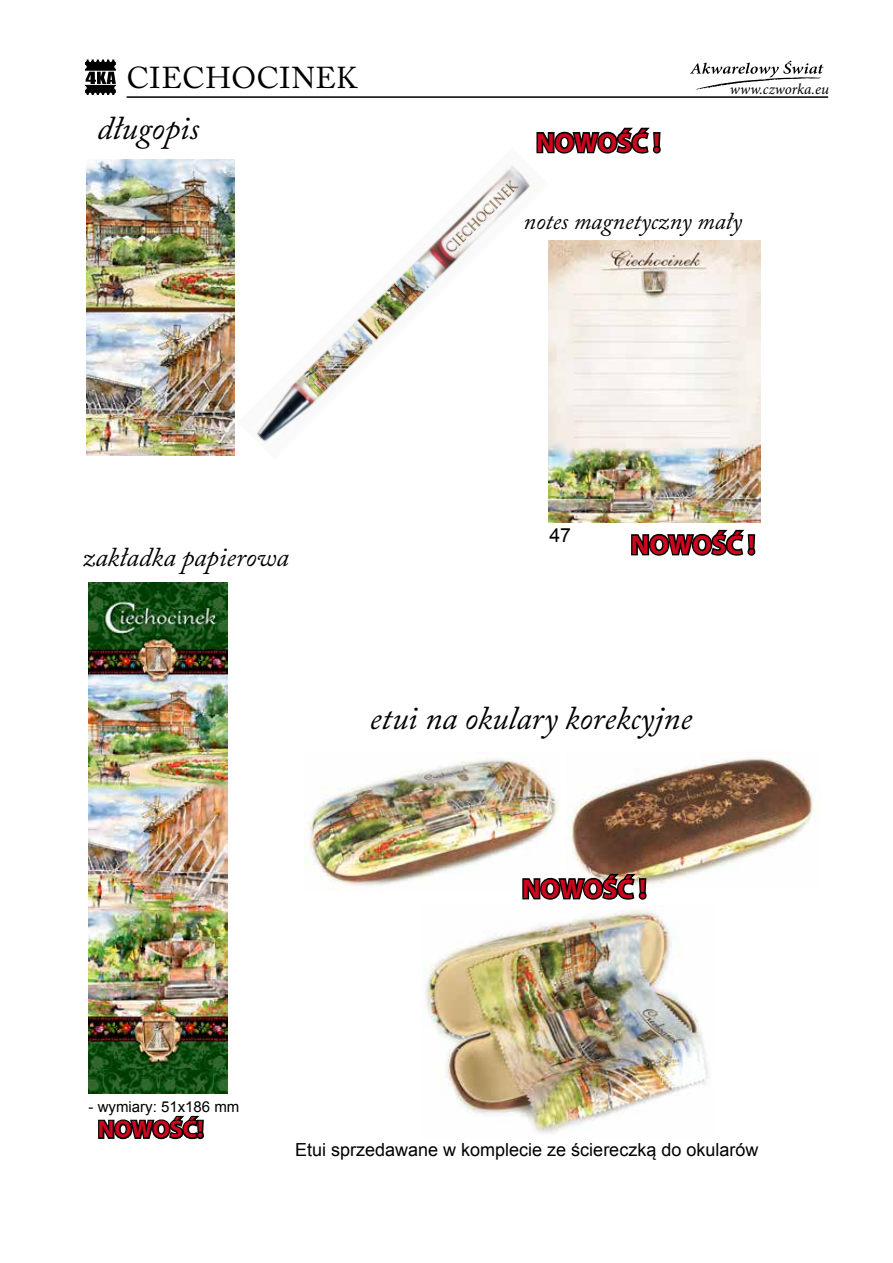
<style>
.page{position:relative;width:893px;height:1263px;background:#fff}
.page>*{position:absolute;margin:0;border:0;box-sizing:border-box;transform-origin:0 0}
.t1{font:italic 33px "Adobe Caslon Pro";color:#000}
.t2{font:30px "Adobe Caslon Pro";letter-spacing:.015em;color:#000}
.t3{font:700 27px "Myriad Pro";color:#cd071e}
.t4{font:italic 27px "Adobe Caslon Pro";color:#000}
.t5{font:italic 24px "Adobe Caslon Pro";color:#000}
.t6{font:700 24px "Myriad Pro";color:#cd071e}
.t7{font:19.5px "Arial";color:#000}
.t8{font:18px "Arial";color:#000}
.t9{font:15px "Arial";color:#000}
.t10{font:italic 15px "Minion Pro";color:#000}
</style>
<div class="page">
<svg style="left:85px;top:60px;width:31px;height:35px"></svg>
<hr style="left:127px;top:96px;width:701px;height:2px;background:#000">
<svg style="left:690px;top:61px;width:134px;height:29px"></svg>
<svg style="left:535px;top:96px;width:127px;height:58px"></svg>
<svg style="left:630px;top:522px;width:127px;height:34px"></svg>
<img style="left:548px;top:241px;width:213px;height:281px">
<img style="left:86px;top:160px;width:149px;height:296px">
<img style="left:256px;top:147px;width:293px;height:312px">
<img style="left:306px;top:758px;width:253px;height:133px">
<img style="left:569px;top:758px;width:246px;height:131px">
<img style="left:422px;top:911px;width:286px;height:222px">
<img style="left:89px;top:583px;width:139px;height:510px">
<svg style="left:97px;top:1067px;width:109px;height:73px"></svg>
<img style="left:521px;top:826px;width:127px;height:113px">
<h2 class="t2" style="left:127px;top:60px;width:232px">CIECHOCINEK</h2>
<h1 class="t1" style="left:97px;top:108px;width:103px">długopis</h1>
<h3 class="t3" style="left:536px;top:125px;width:126px">NOWOŚĆ !</h3>
<p class="t10" style="left:730px;top:79px;width:101px">www.czworka.eu</p>
<h3 class="t5" style="left:524px;top:206px;width:220px">notes magnetyczny mały</h3>
<h3 class="t4" style="left:82px;top:540px;width:208px">zakładka papierowa</h3>
<p class="t9" style="left:89px;top:1097px;width:152px">- wymiary: 51x186 mm</p>
<h3 class="t6" style="left:98px;top:1114px;width:107px">NOWOŚĆ!</h3>
<p class="t7" style="left:549px;top:522px;width:23px">47</p>
<h3 class="t3" style="left:631px;top:527px;width:126px">NOWOŚĆ !</h3>
<h1 class="t1" style="left:370px;top:698px;width:323px">etui na okulary korekcyjne</h1>
<h3 class="t3" style="left:522px;top:871px;width:126px">NOWOŚĆ !</h3>
<p class="t8" style="left:295px;top:1138px;width:465px">Etui sprzedawane w komplecie ze ściereczką do okularów</p>
</div>
